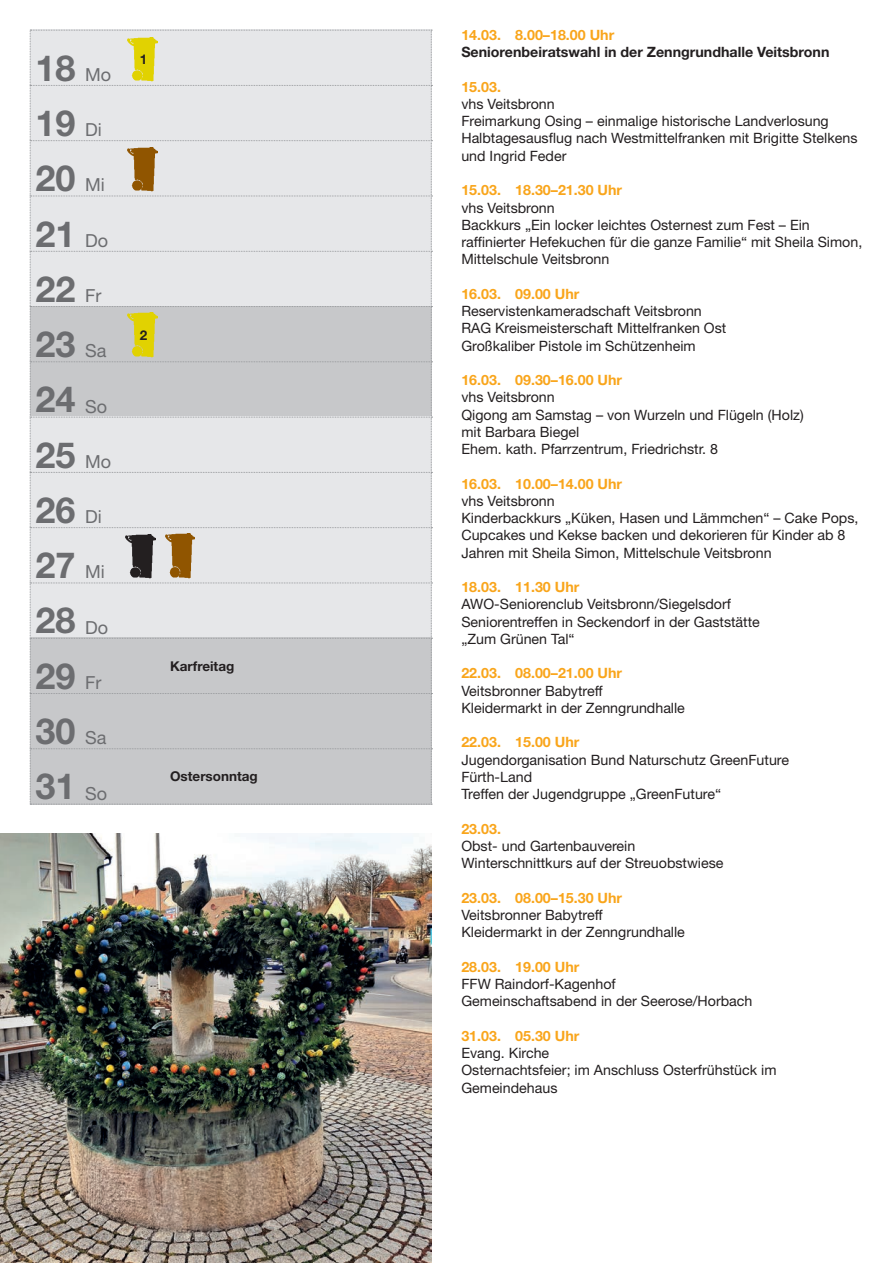
<style>
.page{position:relative;width:893px;height:1263px;background:#fff}
.page>*{position:absolute;margin:0;border:0;box-sizing:border-box;transform-origin:0 0}
.t1{font:700 36px/55.2px "Helvetica Neue LT Std";color:#6c6d70;text-align:justify}
.t2{font:18px "Helvetica Neue LT Std";color:#6c6d70}
.t3{font:14.25px/17.2px "Helvetica Neue LT Std";color:#231f20}
.t4{font:700 14.25px "Helvetica Neue LT Std";color:#f9a51b}
.t5{font:700 14.25px "Helvetica Neue LT Std";color:#231f20}
.t6{font:700 13.5px "Helvetica Neue LT Std";color:#231f20}
</style>
<div class="page">
<svg style="left:30px;top:30px;width:402px;height:775px;background:#d9dbdd"></svg>
<img style="left:0;top:833px;width:432px;height:430px">
<img style="left:128px;top:147px;width:29px;height:45px">
<img style="left:165px;top:534px;width:30px;height:44px">
<img style="left:128px;top:37px;width:29px;height:45px">
<img style="left:128px;top:313px;width:29px;height:45px">
<img style="left:125px;top:534px;width:30px;height:45px">
<h1 class="t1" style="left:35px;top:40px;width:42px">18<br>19<br>20<br>21<br>22<br>23<br>24<br>25<br>26<br>27<br>28<br>29<br>30<br>31</h1>
<p class="t2" style="left:85px;top:64px;width:28px">Mo</p>
<p class="t2" style="left:85px;top:119px;width:18px">Di</p>
<p class="t2" style="left:85px;top:174px;width:21px">Mi</p>
<p class="t2" style="left:85px;top:229px;width:25px">Do</p>
<p class="t2" style="left:85px;top:285px;width:18px">Fr</p>
<p class="t2" style="left:85px;top:340px;width:23px">Sa</p>
<p class="t2" style="left:85px;top:395px;width:23px">So</p>
<p class="t2" style="left:85px;top:451px;width:28px">Mo</p>
<p class="t2" style="left:85px;top:506px;width:18px">Di</p>
<p class="t2" style="left:85px;top:561px;width:21px">Mi</p>
<p class="t2" style="left:85px;top:616px;width:25px">Do</p>
<p class="t2" style="left:85px;top:672px;width:18px">Fr</p>
<p class="t2" style="left:85px;top:727px;width:23px">Sa</p>
<p class="t2" style="left:85px;top:782px;width:23px">So</p>
<p class="t6" style="left:140px;top:51px;width:9px">1</p>
<p class="t6" style="left:140px;top:327px;width:9px">2</p>
<p class="t6" style="left:170px;top:658px;width:66px">Karfreitag</p>
<p class="t6" style="left:170px;top:768px;width:89px">Ostersonntag</p>
<p class="t4" style="left:461px;top:26px;width:154px">14.03. 8.00–18.00 Uhr</p>
<p class="t5" style="left:461px;top:43px;width:370px">Seniorenbeiratswahl in der Zenngrundhalle Veitsbronn</p>
<p class="t4" style="left:461px;top:78px;width:41px">15.03.</p>
<p class="t3" style="left:461px;top:95px;width:398px">vhs Veitsbronn<br>Freimarkung Osing – einmalige historische Landverlosung Halbtagesausflug nach Westmittelfranken mit Brigitte Stelkens und Ingrid Feder</p>
<p class="t4" style="left:461px;top:181px;width:162px">15.03. 18.30–21.30 Uhr</p>
<p class="t3" style="left:461px;top:199px;width:402px">vhs Veitsbronn<br>Backkurs „Ein locker leichtes Osternest zum Fest – Ein raffinierter Hefekuchen für die ganze Familie“ mit Sheila Simon, Mittelschule Veitsbronn</p>
<p class="t4" style="left:461px;top:285px;width:120px">16.03. 09.00 Uhr</p>
<p class="t3" style="left:461px;top:302px;width:266px">Reservistenkameradschaft Veitsbronn<br>RAG Kreismeisterschaft Mittelfranken Ost<br>Großkaliber Pistole im Schützenheim</p>
<p class="t4" style="left:461px;top:371px;width:162px">16.03. 09.30–16.00 Uhr</p>
<p class="t3" style="left:461px;top:388px;width:344px">vhs Veitsbronn<br>Qigong am Samstag – von Wurzeln und Flügeln (Holz) mit Barbara Biegel<br>Ehem. kath. Pfarrzentrum, Friedrichstr. 8</p>
<p class="t4" style="left:461px;top:475px;width:162px">16.03. 10.00–14.00 Uhr</p>
<p class="t3" style="left:461px;top:492px;width:399px">vhs Veitsbronn<br>Kinderbackkurs „Küken, Hasen und Lämmchen“ – Cake Pops, Cupcakes und Kekse backen und dekorieren für Kinder ab 8<br>Jahren mit Sheila Simon, Mittelschule Veitsbronn</p>
<p class="t4" style="left:461px;top:578px;width:120px">18.03. 11.30 Uhr</p>
<p class="t3" style="left:461px;top:595px;width:300px">AWO-Seniorenclub Veitsbronn/Siegelsdorf<br>Seniorentreffen in Seckendorf in der Gaststätte „Zum Grünen Tal“</p>
<p class="t4" style="left:461px;top:664px;width:162px">22.03. 08.00–21.00 Uhr</p>
<p class="t3" style="left:461px;top:682px;width:225px">Veitsbronner Babytreff<br>Kleidermarkt in der Zenngrundhalle</p>
<p class="t4" style="left:461px;top:733px;width:120px">22.03. 15.00 Uhr</p>
<p class="t3" style="left:461px;top:751px;width:329px">Jugendorganisation Bund Naturschutz GreenFuture<br>Fürth-Land<br>Treffen der Jugendgruppe „GreenFuture“</p>
<p class="t4" style="left:461px;top:820px;width:41px">23.03.</p>
<p class="t3" style="left:461px;top:837px;width:264px">Obst- und Gartenbauverein<br>Winterschnittkurs auf der Streuobstwiese</p>
<p class="t4" style="left:461px;top:889px;width:162px">23.03. 08.00–15.30 Uhr</p>
<p class="t3" style="left:461px;top:906px;width:225px">Veitsbronner Babytreff<br>Kleidermarkt in der Zenngrundhalle</p>
<p class="t4" style="left:461px;top:958px;width:120px">28.03. 19.00 Uhr</p>
<p class="t3" style="left:461px;top:975px;width:293px">FFW Raindorf-Kagenhof<br>Gemeinschaftsabend in der Seerose/Horbach</p>
<p class="t4" style="left:461px;top:1027px;width:120px">31.03. 05.30 Uhr</p>
<p class="t3" style="left:461px;top:1044px;width:317px">Evang. Kirche<br>Osternachtsfeier; im Anschluss Osterfrühstück im<br>Gemeindehaus</p>
</div>
